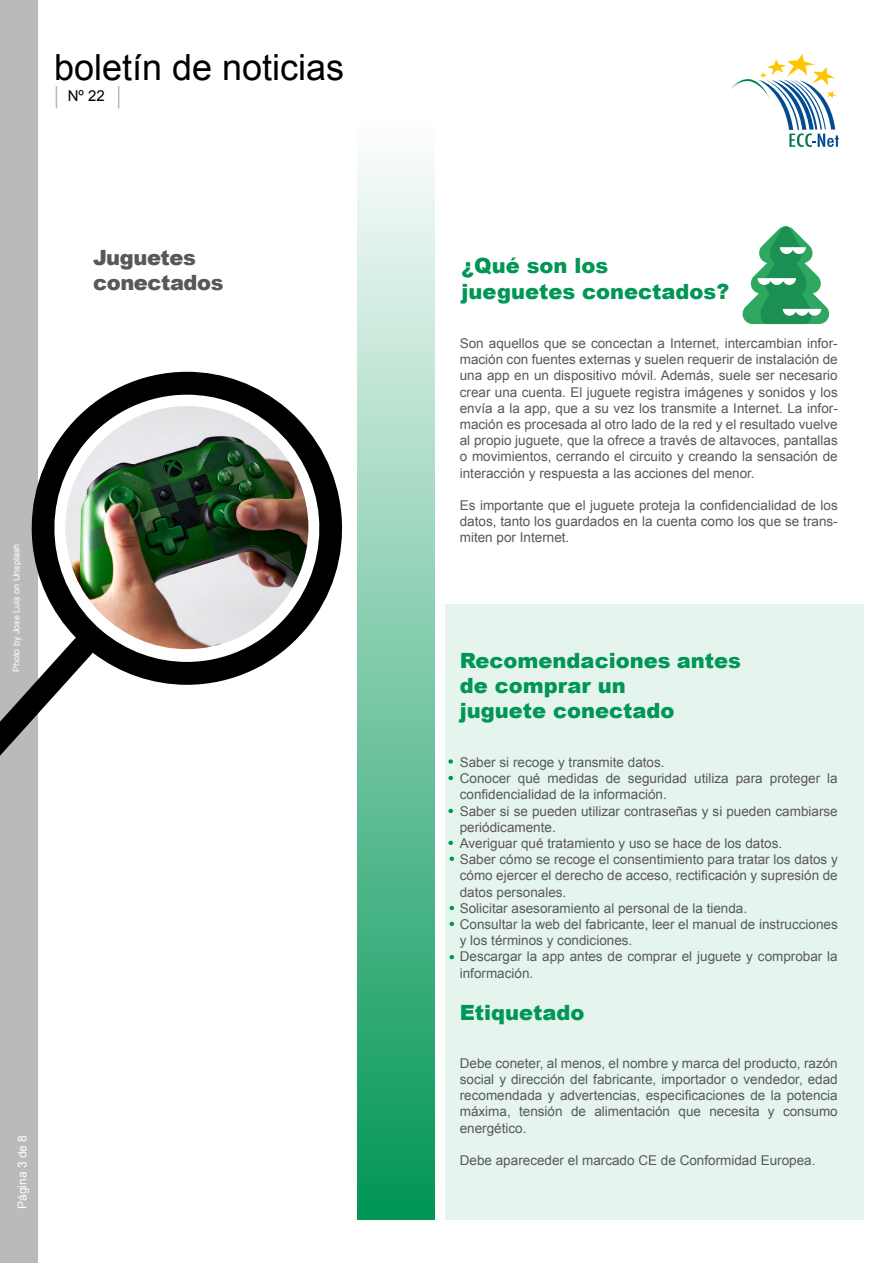
<style>
.page{position:relative;width:893px;height:1263px;background:#fff}
.page>*{position:absolute;margin:0;border:0;box-sizing:border-box;transform-origin:0 0}
.t1{font:36px "Arial";color:#000}
.t2{font:900 21px/25.2px "Arial";color:#009655}
.t3{font:900 21px/25.2px "Arial";letter-spacing:-.02em;color:#58585a}
.t4{font:15px "Arial";color:#000}
.t5{font:13.5px/16.2px "Arial";color:#58585a;text-align:justify}
.t6{font:12px "Arial";color:#fff}
.t7{font:9px "Arial";color:#fff}
</style>
<div class="page">
<div style="left:0;top:0;width:38px;height:1263px;background:#bababa"></div>
<svg style="left:16px;top:1215px;width:11px;height:2px"></svg>
<svg style="left:56px;top:86px;width:1px;height:22px"></svg>
<svg style="left:118px;top:86px;width:1px;height:22px"></svg>
<svg style="left:731px;top:54px;width:108px;height:93px"></svg>
<div style="left:446px;top:605px;width:418px;height:615px;background:#e6f4ee"></div>
<div style="left:357px;top:122px;width:78px;height:1098px;background:linear-gradient(to bottom,#fdfefe,#009655)"></div>
<svg style="left:0;top:372px;width:343px;height:418px"></svg>
<svg style="left:742px;top:226px;width:87px;height:98px"></svg>
<svg style="left:448px;top:759px;width:5px;height:5px"></svg>
<svg style="left:448px;top:776px;width:5px;height:4px"></svg>
<svg style="left:448px;top:809px;width:5px;height:4px"></svg>
<svg style="left:448px;top:841px;width:5px;height:4px"></svg>
<svg style="left:449px;top:856px;width:5px;height:5px"></svg>
<svg style="left:449px;top:906px;width:5px;height:4px"></svg>
<svg style="left:449px;top:922px;width:5px;height:4px"></svg>
<svg style="left:449px;top:955px;width:5px;height:4px"></svg>
<img style="left:65px;top:406px;width:243px;height:243px;border-radius:121px">
<h1 class="t1" style="left:54px;top:43px;width:292px">boletín de noticias</h1>
<p class="t4" style="left:68px;top:86px;width:39px">Nº 22</p>
<h2 class="t3" style="left:93px;top:244px;width:132px">Juguetes conectados</h2>
<p class="t7" style="left:10px;top:672px;width:130px;rotate:-90deg">Photo by Jose Luis on Unsplash</p>
<p class="t6" style="left:14px;top:1209px;width:76px;rotate:-90deg">Página 3 de 8</p>
<h2 class="t2" style="left:461px;top:253px;width:269px">¿Qué son los<br>jueguetes conectados?</h2>
<p class="t5" style="left:460px;top:335px;width:379px">Son aquellos que se concectan a Internet, intercambian infor&shy;mación con fuentes externas y suelen requerir de instalación de una app en un dispositivo móvil. Además, suele ser necesario crear una cuenta. El juguete registra imágenes y sonidos y los envía a la app, que a su vez los transmite a Internet. La infor&shy;mación es procesada al otro lado de la red y el resultado vuelve al propio juguete, que la ofrece a través de altavoces, pantallas o movimientos, cerrando el circuito y creando la sensación de interacción y respuesta a las acciones del menor.</p>
<p class="t5" style="left:460px;top:497px;width:379px">Es importante que el juguete proteja la confidencialidad de los datos, tanto los guardados en la cuenta como los que se trans&shy;miten por Internet.</p>
<h2 class="t2" style="left:460px;top:647px;width:283px">Recomendaciones antes de comprar un<br>juguete conectado</h2>
<p class="t5" style="left:460px;top:754px;width:379px;text-align:left">Saber si recoge y transmite datos.<br>Conocer qué medidas de seguridad utiliza para proteger la confidencialidad de la información.<br>Saber si se pueden utilizar contraseñas y si pueden cambiarse periódicamente.<br>Averiguar qué tratamiento y uso se hace de los datos.<br>Saber cómo se recoge el consentimiento para tratar los datos y cómo ejercer el derecho de acceso, rectificación y supresión de datos personales.<br>Solicitar asesoramiento al personal de la tienda.<br>Consultar la web del fabricante, leer el manual de instrucciones y los términos y condiciones.<br>Descargar la app antes de comprar el juguete y comprobar la información.</p>
<h2 class="t2" style="left:460px;top:999px;width:126px">Etiquetado</h2>
<p class="t5" style="left:460px;top:1055px;width:379px">Debe coneter, al menos, el nombre y marca del producto, razón social y dirección del fabricante, importador o vendedor, edad recomendada y advertencias, especificaciones de la potencia máxima, tensión de alimentación que necesita y consumo energético.</p>
<p class="t5" style="left:460px;top:1152px;width:357px">Debe apareceder el marcado CE de Conformidad Europea.</p>
</div>
